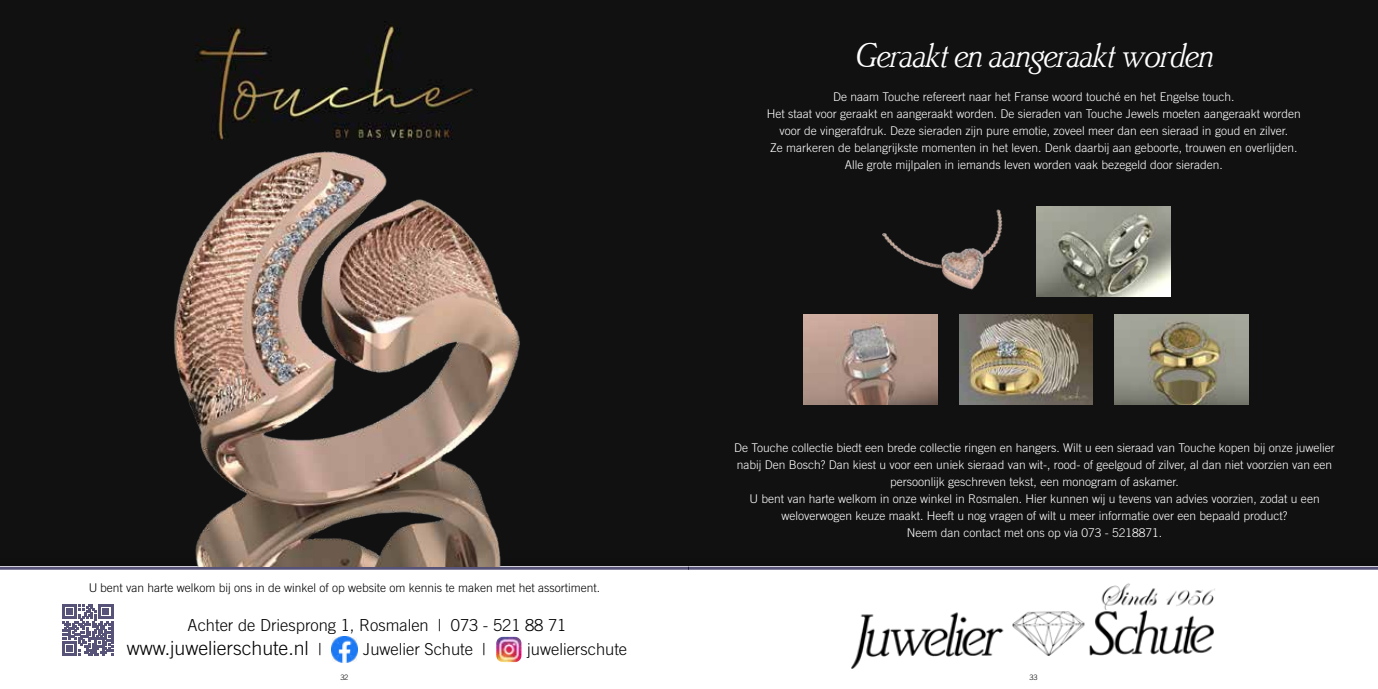
<style>
.page{position:relative;width:1378px;height:689px;background:#fff}
.page>*{position:absolute;margin:0;border:0;box-sizing:border-box;transform-origin:0 0}
.t1{font:italic 300 36px "Brighton SH";color:#fff}
.t2{font:300 19.5px "Trade Gothic LT Std";color:#000}
.t3{font:300 16.5px "Trade Gothic LT Std";color:#000}
.t4{font:300 12px/17px "Trade Gothic LT Std";color:#fff;text-align:center}
.t5{font:300 12px "Trade Gothic LT Std";color:#000}
.t6{font:300 7.5px "Trade Gothic LT Std";color:#000}
.s1{font-size:16.5px}
</style>
<div class="page">
<div style="left:0;top:0;width:689px;height:568px;background:#111"></div>
<img style="left:332px;top:637px;width:25px;height:25px">
<img style="left:496px;top:637px;width:25px;height:25px">
<svg style="left:63px;top:605px;width:50px;height:50px"></svg>
<hr style="left:0;top:567px;width:689px;height:3px;background:#575378">
<img style="left:196px;top:21px;width:277px;height:118px">
<img style="left:21px;top:151px;width:646px;height:416px">
<div style="left:689px;top:0;width:689px;height:568px;background:#111"></div>
<img style="left:837px;top:566px;width:391px;height:102px">
<hr style="left:689px;top:567px;width:689px;height:3px;background:#575378">
<img style="left:1037px;top:206px;width:133px;height:90px">
<img style="left:882px;top:209px;width:121px;height:81px">
<img style="left:803px;top:314px;width:134px;height:90px">
<img style="left:1115px;top:314px;width:133px;height:90px">
<img style="left:959px;top:314px;width:133px;height:90px">
<h1 class="t1" style="left:855px;top:37px;width:360px">Geraakt en aangeraakt worden</h1>
<p class="t4" style="left:767px;top:88px;width:535px">De naam Touche refereert naar het Franse woord touché en het Engelse touch.<br>Het staat voor geraakt en aangeraakt worden. De sieraden van Touche Jewels moeten aangeraakt worden voor de vingerafdruk. Deze sieraden zijn pure emotie, zoveel meer dan een sieraad in goud en zilver.<br>Ze markeren de belangrijkste momenten in het leven. Denk daarbij aan geboorte, trouwen en overlijden.<br>Alle grote mijlpalen in iemands leven worden vaak bezegeld door sieraden.</p>
<p class="t5" style="left:88px;top:580px;width:514px">U bent van harte welkom bij ons in de winkel of op website om kennis te maken met het assortiment.</p>
<h3 class="t3" style="left:188px;top:615px;width:380px">Achter de Driesprong 1, Rosmalen | 073 - 521 88 71</h3>
<h2 class="t2" style="left:127px;top:636px;width:196px">www.juwelierschute.nl <span class="s1">|</span></h2>
<h3 class="t3" style="left:363px;top:639px;width:124px">Juwelier Schute |</h3>
<h3 class="t3" style="left:527px;top:639px;width:101px">juwelierschute</h3>
<p class="t4" style="left:734px;top:439px;width:602px">De Touche collectie biedt een brede collectie ringen en hangers. Wilt u een sieraad van Touche kopen bij onze juwelier nabij Den Bosch? Dan kiest u voor een uniek sieraad van wit-, rood- of geelgoud of zilver, al dan niet voorzien van een persoonlijk geschreven tekst, een monogram of askamer.<br>U bent van harte welkom in onze winkel in Rosmalen. Hier kunnen wij u tevens van advies voorzien, zodat u een weloverwogen keuze maakt. Heeft u nog vragen of wilt u meer informatie over een bepaald product?<br>Neem dan contact met ons op via 073 - 5218871.</p>
<p class="t6" style="left:340px;top:672px;width:10px">32</p>
<p class="t6" style="left:1029px;top:672px;width:10px">33</p>
</div>
